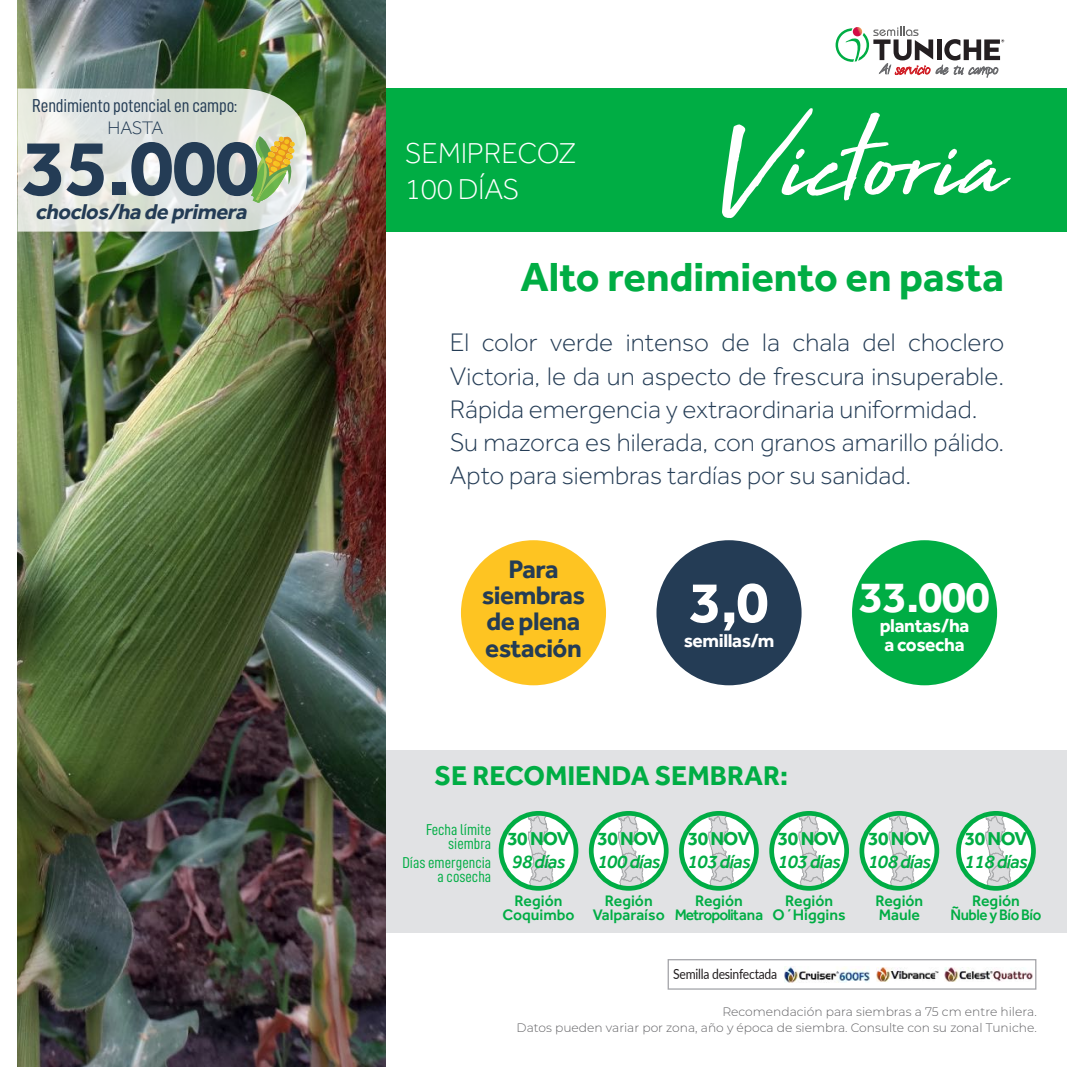
<style>
.page{position:relative;width:1067px;height:1067px;background:#fff}
.page>*{position:absolute;margin:0;border:0;box-sizing:border-box;transform-origin:0 0}
.t1{font:134.4px "High Tide";letter-spacing:-.01em;color:#fff}
.t2{font:700 81.38px "Effra";color:#243c55}
.t3{font:700 59.5px "Effra";color:#fff}
.t4{font:700 44.8px "Effra";color:#fff}
.t5{font:700 42px "Effra";color:#00ad44}
.t6{font:300 29.75px/35.4px "Effra";letter-spacing:-.01em;color:#fff}
.t7{font:700 28px "Effra";color:#00ad44}
.t8{font:300 26.25px/33.2px "Effra";color:#243c55}
.t9{font:700 26.25px/26.2px "Effra";letter-spacing:-.02em;color:#243c55;text-align:center}
.t10{font:italic 700 22.22px "Effra";color:#243c55}
.t11{font:italic 500 19.25px "Effra";letter-spacing:-.03em;color:#00ad44}
.t12{font:700 19.25px "Effra";letter-spacing:-.03em;color:#00ad44}
.t13{font:700 19.25px "Effra";letter-spacing:-.02em;color:#fff}
.t14{font:18.72px "D DIN Condensed";letter-spacing:-.01em;color:#243c55}
.t15{font:300 18.72px "Effra";letter-spacing:-.025em;color:#243c55}
.t16{font:500 15.75px/14px "Effra";color:#00ad44;text-align:center}
.t17{font:15.75px/14.2px "D DIN Condensed";color:#00ad44;text-align:right}
.t18{font:500 15.75px/14px "Effra";letter-spacing:-.06em;color:#00ad44;text-align:center}
.t19{font:500 15.75px/14px "Effra";letter-spacing:-.03em;color:#00ad44;text-align:center}
.t20{font:14px "Lato";letter-spacing:-.02em;color:#231f20;scale:.87 1}
.t21{font:300 12.25px/15.8px "Montserrat";color:#616164;text-align:right}
</style>
<div class="page">
<div style="left:302px;top:750px;width:765px;height:183px;background:#e1e2e4"></div>
<div style="left:302px;top:88px;width:765px;height:144px;background:#00ad44"></div>
<img style="left:17px;top:0;width:368px;height:1067px">
<svg style="left:17px;top:88px;width:290px;height:144px;background:#d7ddd1"></svg>
<div style="left:667px;top:959px;width:369px;height:30px;border:1px solid #a5a6aa"></div>
<img style="left:876px;top:967px;width:62px;height:15px">
<img style="left:784px;top:966px;width:85px;height:16px">
<svg style="left:846px;top:981px;width:18px;height:1px"></svg>
<img style="left:944px;top:967px;width:88px;height:15px">
<div style="left:461px;top:540px;width:145px;height:145px;background:#fec422;border-radius:50%"></div>
<div style="left:852px;top:540px;width:145px;height:145px;background:#00ad44;border-radius:50%"></div>
<div style="left:656px;top:540px;width:145px;height:145px;background:#243c55;border-radius:50%"></div>
<svg style="left:835px;top:27px;width:169px;height:51px"></svg>
<svg style="left:681px;top:813px;width:75px;height:75px;background:#dff4e7"></svg>
<svg style="left:708px;top:813px;width:32px;height:75px"></svg>
<div style="left:679px;top:811px;width:79px;height:79px;border:5px solid #00ad44;border-radius:50%"></div>
<svg style="left:501px;top:813px;width:75px;height:75px;background:#def4e7"></svg>
<svg style="left:528px;top:813px;width:32px;height:75px"></svg>
<div style="left:498px;top:811px;width:80px;height:79px;border:5px solid #00ad44;border-radius:50%"></div>
<svg style="left:591px;top:813px;width:75px;height:75px;background:#dff4e7"></svg>
<svg style="left:618px;top:813px;width:32px;height:75px"></svg>
<div style="left:589px;top:811px;width:79px;height:79px;border:5px solid #00ad44;border-radius:50%"></div>
<svg style="left:771px;top:813px;width:75px;height:75px;background:#ddf4e6"></svg>
<svg style="left:798px;top:813px;width:33px;height:75px"></svg>
<div style="left:769px;top:811px;width:80px;height:79px;border:5px solid #00ad44;border-radius:50%"></div>
<div style="left:862px;top:813px;width:74px;height:75px;background:#fff;border-radius:50%"></div>
<svg style="left:888px;top:813px;width:33px;height:75px"></svg>
<div style="left:859px;top:811px;width:80px;height:79px;border:5px solid #00ad44;border-radius:50%"></div>
<svg style="left:958px;top:813px;width:75px;height:75px;background:#dff4e7"></svg>
<svg style="left:985px;top:813px;width:32px;height:75px"></svg>
<div style="left:956px;top:811px;width:79px;height:79px;border:5px solid #00ad44;border-radius:50%"></div>
<p class="t14" style="left:32px;top:95px;width:206px">Rendimiento potencial en campo:</p>
<p class="t15" style="left:108px;top:117px;width:57px">HASTA</p>
<h2 class="t2" style="left:22px;top:118px;width:238px">35.000</h2>
<p class="t10" style="left:35px;top:198px;width:218px">choclos/ha de primera</p>
<p class="t6" style="left:405px;top:136px;width:173px">SEMIPRECOZ<br>100 DÍAS</p>
<h1 class="t1" style="left:720px;top:70px;width:285px">Victoria</h1>
<h3 class="t5" style="left:520px;top:251px;width:485px">Alto rendimiento en pasta</h3>
<p class="t8" style="left:450px;top:326px;width:556px">El color verde intenso de la chala del choclero Victoria, le da un aspecto de frescura insuperable.<br>Rápida emergencia y extraordinaria uniformidad.<br>Su mazorca es hilerada, con granos amarillo pálido.<br>Apto para siembras tardías por su sanidad.</p>
<p class="t9" style="left:482px;top:555px;width:105px">Para siembras de plena estación</p>
<h3 class="t4" style="left:859px;top:570px;width:132px">33.000</h3>
<p class="t13" style="left:879px;top:614px;width:91px">plantas/ha</p>
<h3 class="t3" style="left:689px;top:566px;width:81px">3,0</h3>
<p class="t13" style="left:683px;top:628px;width:92px">semillas/m</p>
<p class="t13" style="left:884px;top:633px;width:82px">a cosecha</p>
<p class="t7" style="left:434px;top:759px;width:355px">SE RECOMIENDA SEMBRAR:</p>
<p class="t17" style="left:426px;top:822px;width:67px">Fecha límite siembra</p>
<p class="t17" style="left:402px;top:855px;width:90px">Días emergencia a cosecha</p>
<p class="t12" style="left:507px;top:827px;width:64px">30 NOV</p>
<p class="t11" style="left:512px;top:849px;width:55px">98 días</p>
<p class="t16" style="left:502px;top:893px;width:74px">Región<br>Coquimbo</p>
<p class="t12" style="left:597px;top:827px;width:64px">30 NOV</p>
<p class="t11" style="left:597px;top:849px;width:65px">100 días</p>
<p class="t16" style="left:592px;top:893px;width:74px">Región<br>Valparaíso</p>
<p class="t12" style="left:687px;top:827px;width:64px">30 NOV</p>
<p class="t11" style="left:687px;top:849px;width:65px">103 días</p>
<p class="t18" style="left:674px;top:893px;width:90px">Región<br>Metropolitana</p>
<p class="t12" style="left:778px;top:827px;width:64px">30 NOV</p>
<p class="t11" style="left:777px;top:849px;width:65px">103 días</p>
<p class="t16" style="left:772px;top:893px;width:74px">Región<br>O´Higgins</p>
<p class="t20" style="left:673px;top:964px;width:121px">Semilla desinfectada</p>
<p class="t12" style="left:868px;top:827px;width:64px">30 NOV</p>
<p class="t11" style="left:867px;top:849px;width:65px">108 días</p>
<p class="t16" style="left:875px;top:893px;width:49px;text-align:left">Región<br>Maule</p>
<p class="t12" style="left:964px;top:827px;width:64px">30 NOV</p>
<p class="t11" style="left:964px;top:849px;width:65px">118 días</p>
<p class="t19" style="left:950px;top:893px;width:92px">Región<br>Ñuble y Bío Bío</p>
<p class="t21" style="left:516px;top:1003px;width:521px">Recomendación para siembras a 75 cm entre hilera.<br>Datos pueden variar por zona, año y época de siembra. Consulte con su zonal Tuniche.</p>
</div>
